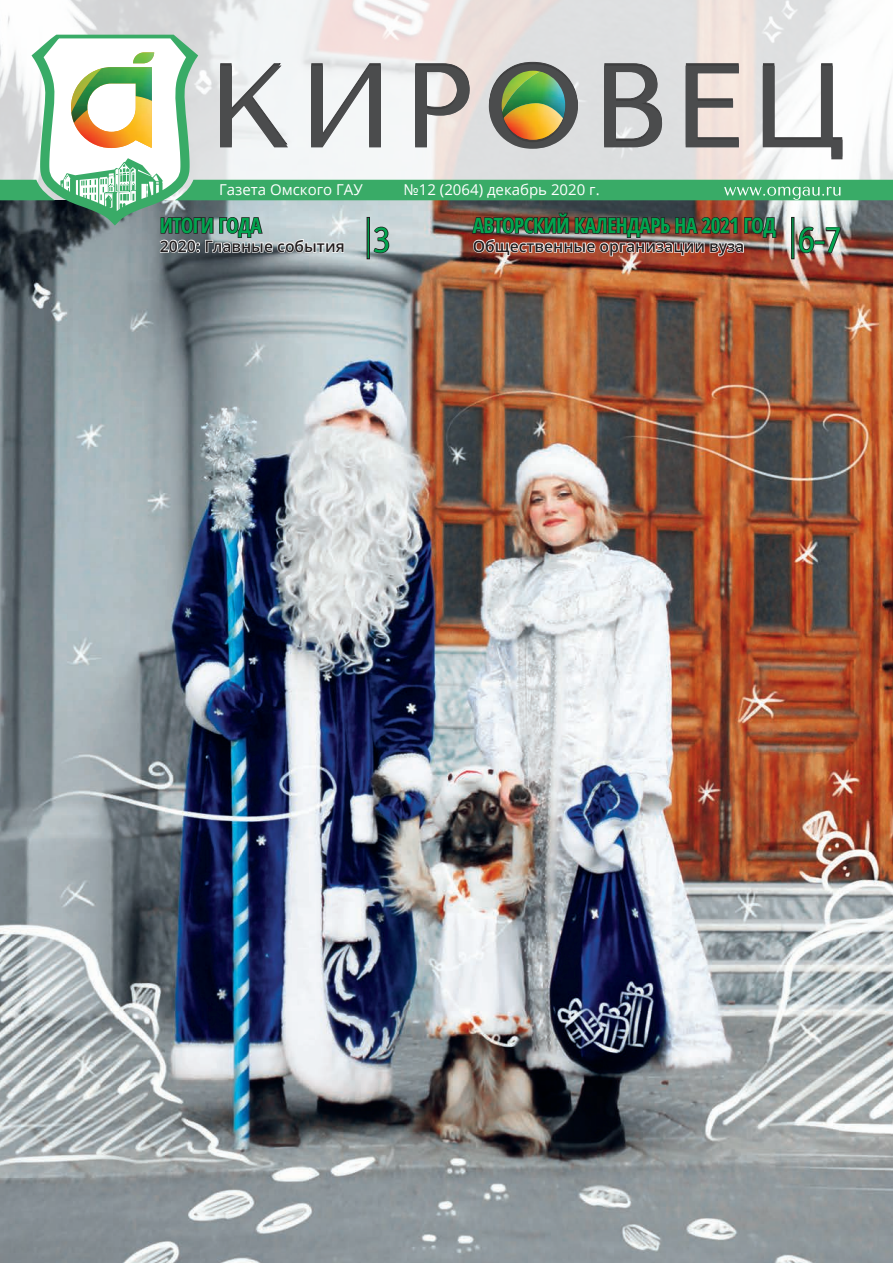
<style>
.page{position:relative;width:893px;height:1263px;background:#fff}
.page>*{position:absolute;margin:0;border:0;box-sizing:border-box;transform-origin:0 0}
.Анонс_цифра{font:37.5px "Officina Sans CTT";color:#00a54f}
.t1{font:700 condensed 21px "Open Sans";letter-spacing:-.02em;color:#00a54f}
.Верхний_поданонс{font:600 15.75px "Open Sans";color:#231f20}
.Строка_под_лого{font:15px "Open Sans";color:#fff}
</style>
<div class="page">
<img style="left:0;top:271px;width:893px;height:992px">
<svg style="left:8px;top:0;width:827px;height:35px"></svg>
<img style="left:0;top:35px;width:893px;height:236px">
<p class="Строка_под_лого" style="left:219px;top:180px;width:145px">Газета Омского ГАУ</p>
<p class="Строка_под_лого" style="left:404px;top:180px;width:198px">№12 (2064) декабрь 2020 г.</p>
<p class="t1" style="left:160px;top:213px;width:103px">ИТОГИ ГОДА</p>
<p class="Верхний_поданонс" style="left:160px;top:235px;width:186px">2020: Главные события</p>
<p class="Анонс_цифра" style="left:372px;top:219px;width:20px">3</p>
<p class="t1" style="left:473px;top:213px;width:305px">АВТОРСКИЙ КАЛЕНДАРЬ НА 2021 ГОД</p>
<p class="Верхний_поданонс" style="left:473px;top:235px;width:273px">Общественные организации вуза</p>
<p class="Анонс_цифра" style="left:797px;top:219px;width:47px">6-7</p>
</div>
